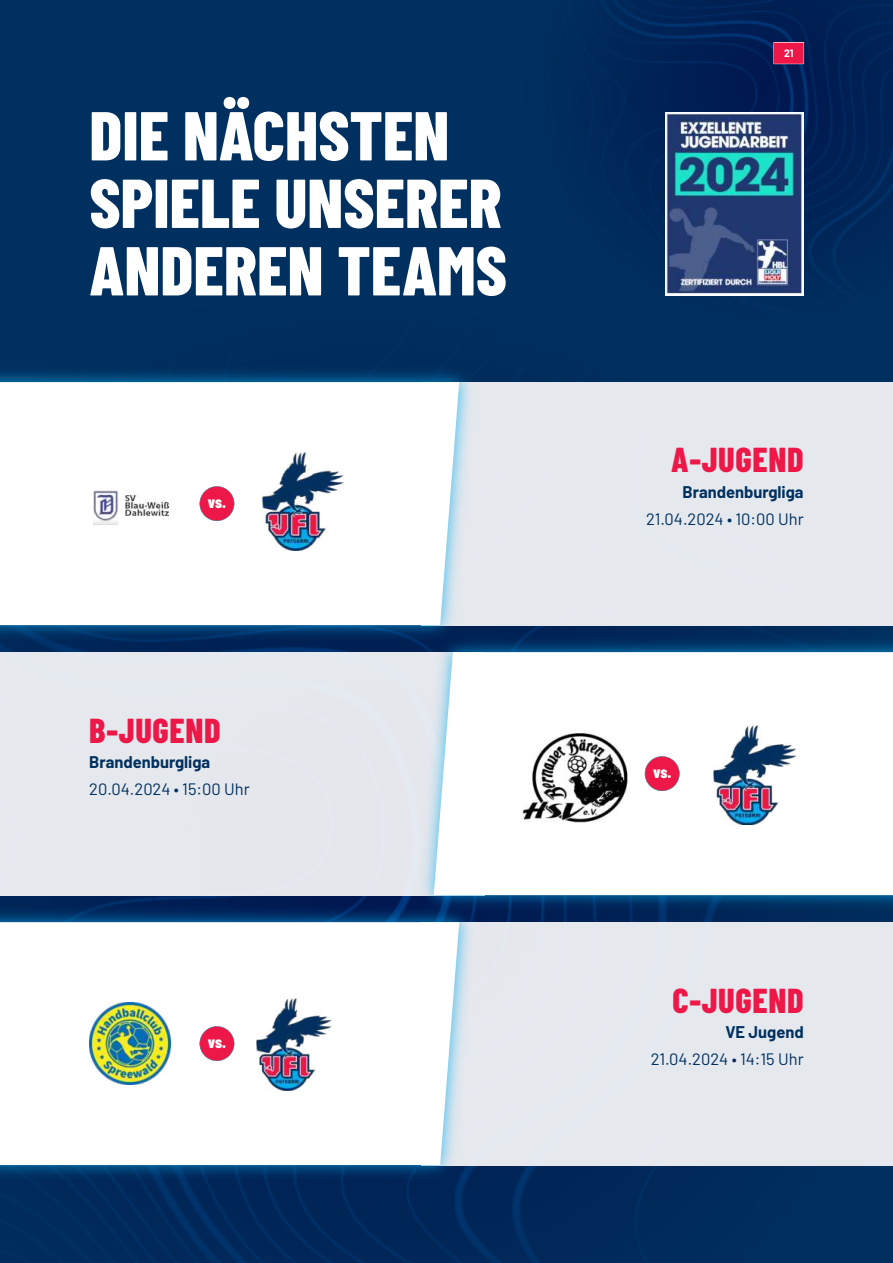
<style>
.page{position:relative;width:893px;height:1263px;background:#00305f}
.page>*{position:absolute;margin:0;border:0;box-sizing:border-box;transform-origin:0 0}
.t1{font:800 69px/67.5px "Barlow Condensed";color:#fff}
.t2{font:800 34.5px "Barlow Condensed";letter-spacing:.02em;color:#ed1847}
.t3{font:16.5px "Barlow";color:#00305f}
.t4{font:700 16.5px "Barlow";color:#00305f}
.t5{font:800 16.5px "Barlow Condensed";color:#fff}
.t6{font:700 10.5px "Barlow";color:#fff}
</style>
<div class="page">
<img style="left:616px;top:0;width:277px;height:293px">
<img style="left:0;top:293px;width:893px;height:967px">
<div style="left:0;top:652px;width:485px;height:243px;background:#e5e8ed"></div>
<div style="left:421px;top:922px;width:472px;height:243px;background:#e5e8ed"></div>
<div style="left:421px;top:382px;width:472px;height:243px;background:#e5e9ee"></div>
<img style="left:0;top:905px;width:476px;height:278px">
<div style="left:0;top:922px;width:459px;height:243px;background:#fff"></div>
<img style="left:417px;top:635px;width:476px;height:277px">
<div style="left:434px;top:652px;width:459px;height:243px;background:#fff"></div>
<img style="left:0;top:365px;width:476px;height:277px">
<div style="left:0;top:382px;width:459px;height:243px;background:#fff"></div>
<svg style="left:200px;top:486px;width:34px;height:35px"></svg>
<img style="left:93px;top:485px;width:75px;height:39px">
<img style="left:89px;top:1002px;width:82px;height:83px">
<svg style="left:645px;top:756px;width:35px;height:35px"></svg>
<img style="left:521px;top:731px;width:108px;height:92px">
<svg style="left:200px;top:1026px;width:34px;height:35px"></svg>
<img style="left:256px;top:998px;width:75px;height:92px">
<img style="left:666px;top:112px;width:138px;height:183px">
<img style="left:713px;top:725px;width:83px;height:100px">
<img style="left:262px;top:453px;width:82px;height:98px">
<svg style="left:773px;top:42px;width:31px;height:22px"></svg>
<h1 class="t1" style="left:89px;top:99px;width:419px">DIE NÄCHSTEN<br>SPIELE UNSERER<br>ANDEREN TEAMS</h1>
<p class="t5" style="left:208px;top:490px;width:20px">vs.</p>
<h2 class="t2" style="left:89px;top:706px;width:133px">B-JUGEND</h2>
<p class="t4" style="left:89px;top:750px;width:123px">Brandenburgliga</p>
<p class="t3" style="left:89px;top:777px;width:162px">20.04.2024 • 15:00 Uhr</p>
<p class="t5" style="left:208px;top:1030px;width:20px">vs.</p>
<p class="t6" style="left:784px;top:46px;width:11px">21</p>
<h2 class="t2" style="left:671px;top:436px;width:134px">A-JUGEND</h2>
<p class="t4" style="left:683px;top:480px;width:123px">Brandenburgliga</p>
<p class="t3" style="left:646px;top:507px;width:159px">21.04.2024 • 10:00 Uhr</p>
<p class="t5" style="left:653px;top:760px;width:20px">vs.</p>
<h2 class="t2" style="left:672px;top:976px;width:133px">C-JUGEND</h2>
<p class="t4" style="left:725px;top:1020px;width:80px">VE Jugend</p>
<p class="t3" style="left:651px;top:1047px;width:154px">21.04.2024 • 14:15 Uhr</p>
</div>
